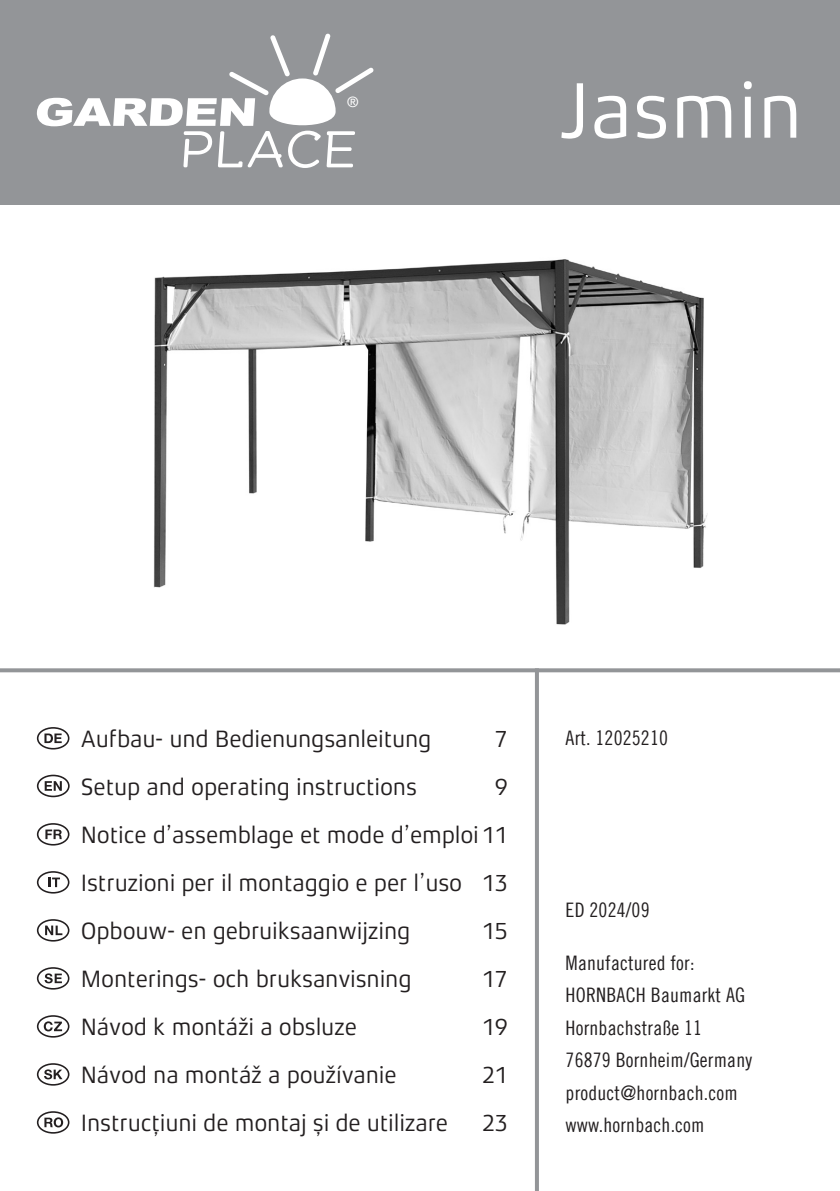
<style>
.page{position:relative;width:840px;height:1191px;background:#fff}
.page>*{position:absolute;margin:0;border:0;box-sizing:border-box;transform-origin:0 0}
.t1{font:80px "Xenois Sans Pro";color:#fff}
.t2{font:24px/48px "Xenois Sans Pro";letter-spacing:-.01em;color:#231f20;text-align:justify}
.t3{font:20px/32.4px "Trade Gothic Hornbach Cn 18";letter-spacing:.01em;color:#231f20}
.t4{font:14.2px "Trade Gothic Hornbach Cn 18";color:#fff}
</style>
<div class="page">
<img style="left:153px;top:259px;width:555px;height:366px">
<div style="left:0;top:0;width:839px;height:204px;background:#939598"></div>
<svg style="left:0;top:668px;width:839px;height:4px;background:#9b9da0"></svg>
<svg style="left:534px;top:668px;width:4px;height:523px;fill:#939598"></svg>
<svg style="left:37px;top:727px;width:32px;height:22px"></svg>
<svg style="left:37px;top:774px;width:33px;height:23px"></svg>
<svg style="left:37px;top:823px;width:32px;height:22px"></svg>
<svg style="left:37px;top:871px;width:32px;height:22px"></svg>
<svg style="left:37px;top:919px;width:32px;height:22px"></svg>
<svg style="left:37px;top:967px;width:32px;height:22px"></svg>
<svg style="left:37px;top:1015px;width:32px;height:22px"></svg>
<svg style="left:37px;top:1063px;width:32px;height:22px"></svg>
<svg style="left:37px;top:1111px;width:32px;height:22px"></svg>
<svg style="left:37px;top:33px;width:336px;height:135px"></svg>
<p class="t4" style="left:347px;top:93px;width:13px">®</p>
<h1 class="t1" style="left:559px;top:65px;width:245px">Jasmin</h1>
<p class="t2" style="left:81px;top:714px;width:352px">Aufbau- und Bedienungsanleitung</p>
<p class="t2" style="left:494px;top:714px;width:15px">7</p>
<p class="t3" style="left:565px;top:721px;width:104px">Art. 12025210</p>
<p class="t2" style="left:81px;top:762px;width:337px">Setup and operating instructions</p>
<p class="t2" style="left:81px;top:762px;width:428px;text-indent:414px">9<br>Notice d’assemblage et mode d’emploi11<br>Istruzioni per il montaggio e per l’uso 13<br>Opbouw- en gebruiksaanwijzing</p>
<p class="t3" style="left:565px;top:894px;width:85px">ED 2024/09</p>
<p class="t2" style="left:482px;top:906px;width:27px">15</p>
<p class="t2" style="left:81px;top:954px;width:332px">Monterings- och bruksanvisning</p>
<p class="t2" style="left:482px;top:954px;width:27px">17</p>
<p class="t2" style="left:81px;top:1002px;width:277px">Návod k montáži a obsluze</p>
<p class="t2" style="left:482px;top:1002px;width:27px">19</p>
<p class="t2" style="left:81px;top:1050px;width:317px">Návod na montáž a používanie</p>
<p class="t2" style="left:482px;top:1050px;width:27px">21</p>
<p class="t2" style="left:81px;top:1098px;width:368px">Instrucțiuni de montaj și de utilizare</p>
<p class="t2" style="left:482px;top:1098px;width:27px">23</p>
<p class="t3" style="left:565px;top:946px;width:188px">Manufactured for:<br>HORNBACH Baumarkt AG<br>Hornbachstraße 11<br>76879 Bornheim/Germany product@hornbach.com www.hornbach.com</p>
</div>
